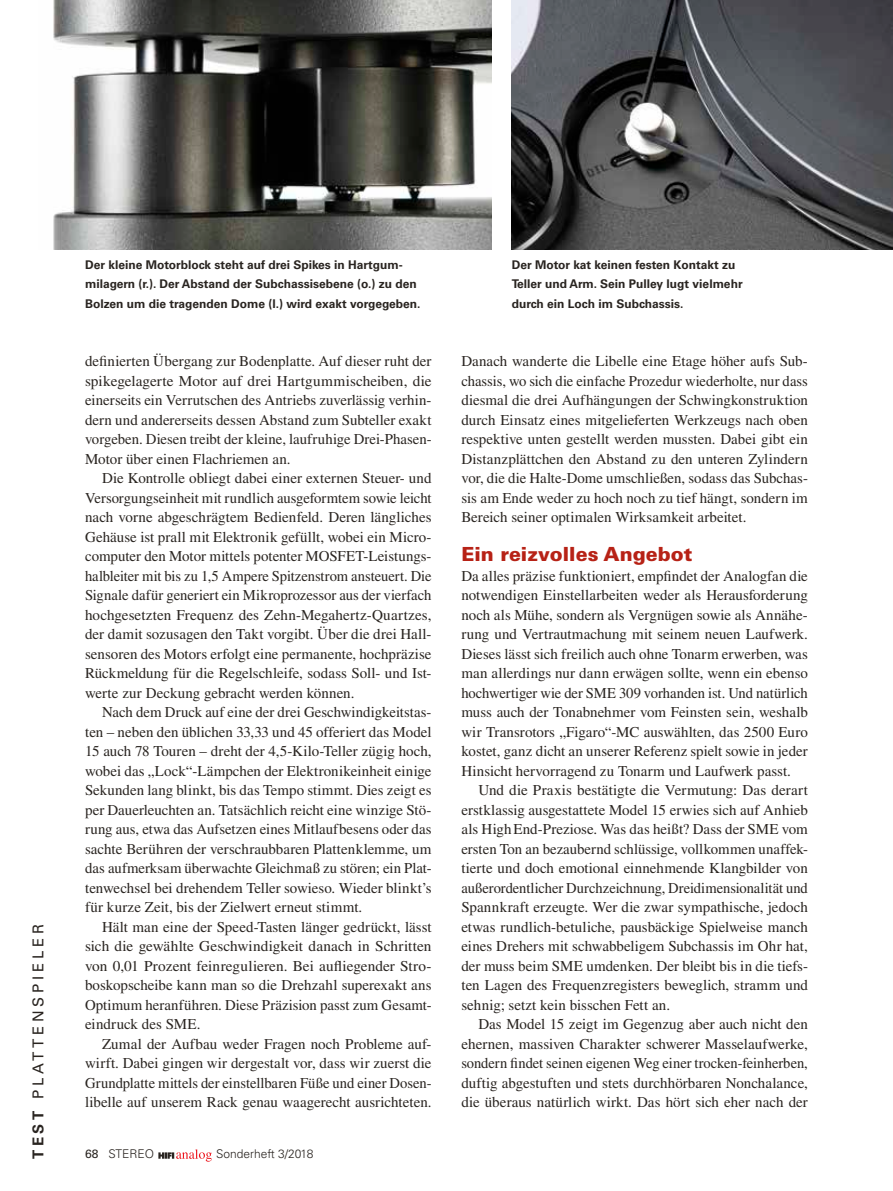
<style>
.page{position:relative;width:893px;height:1191px;background:#fff}
.page>*{position:absolute;margin:0;border:0;box-sizing:border-box;transform-origin:0 0}
.t1{font:900 19.5px "Univers LT Std";color:#b72216}
.t2{font:15px/19.5px "Times LT Std";color:#292420;text-align:justify}
.t3{font:15px "Univers LT Std";letter-spacing:.25em;color:#292420}
.t4{font:700 15px "Univers LT Std";color:#292420}
.t5{font:700 12px/19.5px "Univers LT Std";color:#292420}
.t6{font:300 12px "Univers LT Std";color:#292420}
.s1{font-weight:400}
</style>
<div class="page">
<svg style="left:158px;top:1149px;width:54px;height:12px"></svg>
<img style="left:512px;top:0;width:381px;height:249px">
<img style="left:53px;top:0;width:439px;height:249px">
<p class="t3" style="left:29px;top:1099px;width:177px;rotate:-90deg">PLATTENSPIELER</p>
<p class="t4" style="left:29px;top:1159px;width:50px;rotate:-90deg">TEST</p>
<p class="t5" style="left:85px;top:255px;width:337px">Der kleine Motorblock steht auf drei Spikes in Hartgum&shy;milagern (r.). Der Abstand der Subchassisebene (o.) zu den<br>Bolzen um die tragenden Dome (l.) wird exakt vorgegeben.</p>
<p class="t5" style="left:512px;top:255px;width:232px">Der Motor kat keinen festen Kontakt zu<br>Teller und Arm. Sein Pulley lugt vielmehr durch ein Loch im Subchassis.</p>
<p class="t2" style="left:85px;top:351px;width:348px">definierten Übergang zur Bodenplatte. Auf dieser ruht der spikegelagerte Motor auf drei Hartgummischeiben, die einerseits ein Verrutschen des Antriebs zuverlässig verhin&shy;dern und andererseits dessen Abstand zum Subteller exakt vorgeben. Diesen treibt der kleine, laufruhige Drei-Phasen-Motor über einen Flachriemen an.</p>
<p class="t2" style="left:85px;top:468px;width:348px;text-indent:17px">Die Kontrolle obliegt dabei einer externen Steuer- und Versorgungseinheit mit rundlich ausgeformtem sowie leicht nach vorne abgeschrägtem Bedienfeld. Deren längliches Gehäuse ist prall mit Elektronik gefüllt, wobei ein Micro&shy;computer den Motor mittels potenter MOSFET-Leistungs&shy;halbleiter mit bis zu 1,5 Ampere Spitzenstrom ansteuert. Die Signale dafür generiert ein Mikroprozessor aus der vierfach hochgesetzten Frequenz des Zehn-Megahertz-Quartzes, der damit sozusagen den Takt vorgibt. Über die drei Hall&shy;sensoren des Motors erfolgt eine permanente, hochpräzise Rückmeldung für die Regelschleife, sodass Soll- und Ist&shy;werte zur Deckung gebracht werden können.</p>
<p class="t2" style="left:85px;top:702px;width:348px;text-indent:17px">Nach dem Druck auf eine der drei Geschwindigkeitstas&shy;ten – neben den üblichen 33,33 und 45 offeriert das Model 15 auch 78 Touren – dreht der 4,5-Kilo-Teller zügig hoch, wobei das „Lock“-Lämpchen der Elektronikeinheit einige Sekunden lang blinkt, bis das Tempo stimmt. Dies zeigt es per Dauerleuchten an. Tatsächlich reicht eine winzige Stö&shy;rung aus, etwa das Aufsetzen eines Mitlaufbesens oder das sachte Berühren der verschraubbaren Plattenklemme, um das aufmerksam überwachte Gleichmaß zu stören; ein Plat&shy;tenwechsel bei drehendem Teller sowieso. Wieder blinkt’s für kurze Zeit, bis der Zielwert erneut stimmt.</p>
<p class="t2" style="left:85px;top:917px;width:348px;text-indent:17px">Hält man eine der Speed-Tasten länger gedrückt, lässt sich die gewählte Geschwindigkeit danach in Schritten von 0,01 Prozent feinregulieren. Bei aufliegender Stro&shy;boskopscheibe kann man so die Drehzahl superexakt ans Optimum heranführen. Diese Präzision passt zum Gesamt&shy;eindruck des SME.</p>
<p class="t2" style="left:85px;top:1034px;width:348px;text-indent:17px">Zumal der Aufbau weder Fragen noch Probleme auf&shy;wirft. Dabei gingen wir dergestalt vor, dass wir zuerst die Grundplatte mittels der einstellbaren Füße und einer Dosen&shy;libelle auf unserem Rack genau waagerecht ausrichteten.</p>
<p class="t6" style="left:85px;top:1147px;width:71px"><span class="s1">68</span> STEREO</p>
<p class="t6" style="left:216px;top:1147px;width:99px">Sonderheft 3/2018</p>
<p class="t2" style="left:461px;top:351px;width:348px">Danach wanderte die Libelle eine Etage höher aufs Sub&shy;chassis, wo sich die einfache Prozedur wiederholte, nur dass diesmal die drei Aufhängungen der Schwingkonstruktion durch Einsatz eines mitgelieferten Werkzeugs nach oben respektive unten gestellt werden mussten. Dabei gibt ein Distanzplättchen den Abstand zu den unteren Zylindern vor, die die Halte-Dome umschließen, sodass das Subchas&shy;sis am Ende weder zu hoch noch zu tief hängt, sondern im Bereich seiner optimalen Wirksamkeit arbeitet.</p>
<h1 class="t1" style="left:461px;top:542px;width:233px">Ein reizvolles Angebot</h1>
<p class="t2" style="left:461px;top:566px;width:348px">Da alles präzise funktioniert, empfindet der Analogfan die notwendigen Einstellarbeiten weder als Herausforderung noch als Mühe, sondern als Vergnügen sowie als Annähe&shy;rung und Vertrautmachung mit seinem neuen Laufwerk.<br>Dieses lässt sich freilich auch ohne Tonarm erwerben, was man allerdings nur dann erwägen sollte, wenn ein ebenso hochwertiger wie der SME 309 vorhanden ist. Und natürlich muss auch der Tonabnehmer vom Feinsten sein, weshalb wir Transrotors „Figaro“-MC auswählten, das 2500 Euro kostet, ganz dicht an unserer Referenz spielt sowie in jeder Hinsicht hervorragend zu Tonarm und Laufwerk passt.</p>
<p class="t2" style="left:461px;top:780px;width:348px;text-indent:17px">Und die Praxis bestätigte die Vermutung: Das derart erstklassig ausgestattete Model 15 erwies sich auf Anhieb als HighEnd-Preziose. Was das heißt? Dass der SME vom ersten Ton an bezaubernd schlüssige, vollkommen unaffek&shy;tierte und doch emotional einnehmende Klangbilder von außerordentlicher Durchzeichnung, Dreidimensionalität und Spannkraft erzeugte. Wer die zwar sympathische, jedoch etwas rundlich-betuliche, pausbäckige Spielweise manch eines Drehers mit schwabbeligem Subchassis im Ohr hat, der muss beim SME umdenken. Der bleibt bis in die tiefs&shy;ten Lagen des Frequenzregisters beweglich, stramm und sehnig; setzt kein bisschen Fett an.</p>
<p class="t2" style="left:461px;top:1014px;width:348px;text-indent:17px">Das Model 15 zeigt im Gegenzug aber auch nicht den ehernen, massiven Charakter schwerer Masselaufwerke, sondern findet seinen eigenen Weg einer trocken-feinherben, duftig abgestuften und stets durchhörbaren Nonchalance, die überaus natürlich wirkt. Das hört sich eher nach der</p>
</div>
